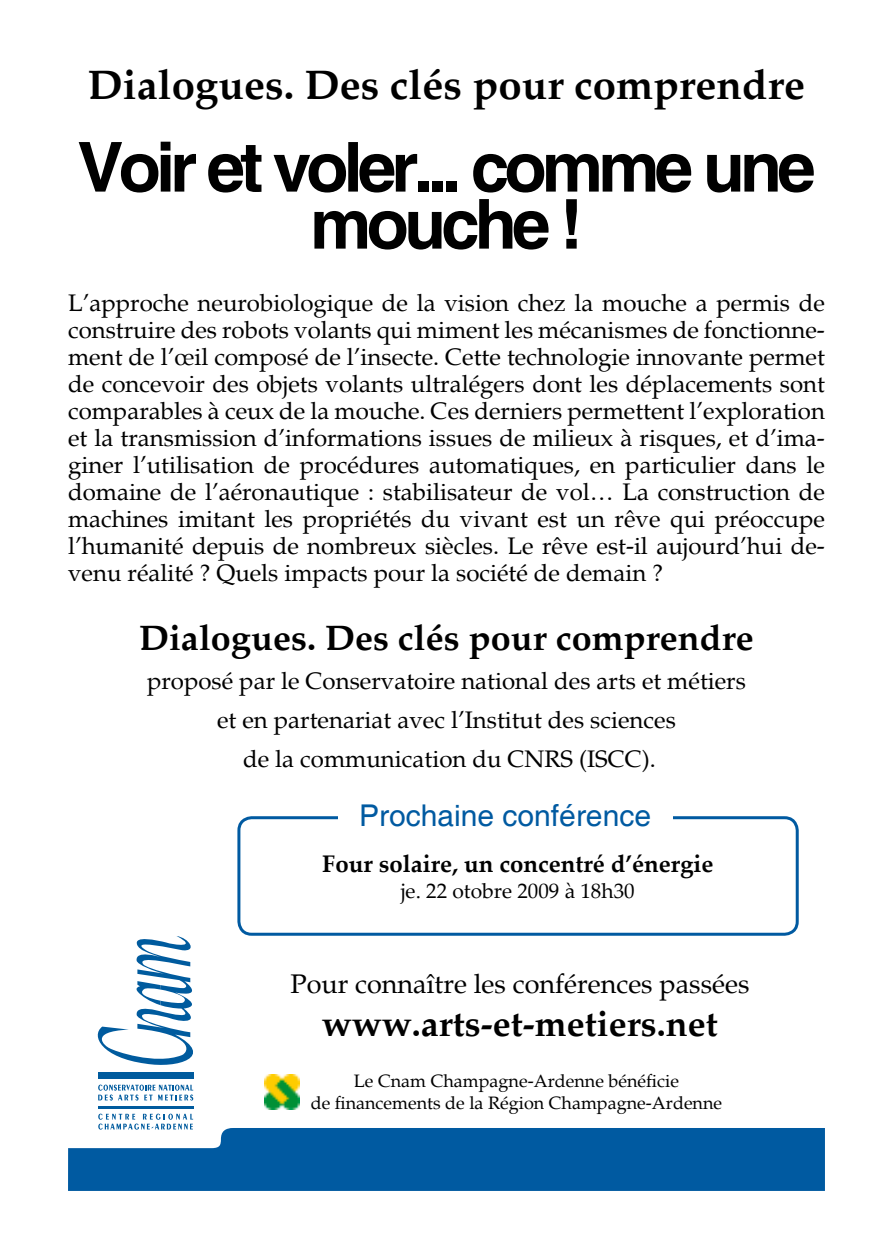
<style>
.page{position:relative;width:893px;height:1259px;background:#fff}
.page>*{position:absolute;margin:0;border:0;box-sizing:border-box;transform-origin:0 0}
.t1{font:700 69px/57px "Helvetica";letter-spacing:-.07em;color:#000;text-align:center}
.t2{font:700 42px "Palatino";color:#000}
.t3{font:700 36px "Palatino";color:#000}
.t4{font:30px "Helvetica";color:#005aa1}
.t5{font:27px "Palatino";color:#000}
.t6{font:24px/27px "Palatino";color:#000;text-align:justify}
.t7{font:700 24px "Palatino Linotype";color:#000}
.t8{font:21px "Palatino Linotype";color:#000}
.t9{font:18px/21.6px "Palatino";color:#000;text-align:center}
</style>
<div class="page">
<svg style="left:68px;top:1128px;width:757px;height:63px;background:#1064a6"></svg>
<img style="left:265px;top:1074px;width:34px;height:35px">
<svg style="left:98px;top:1084px;width:95px;height:16px"></svg>
<svg style="left:98px;top:1113px;width:95px;height:16px"></svg>
<svg style="left:98px;top:936px;width:95px;height:129px"></svg>
<div style="left:98px;top:1072px;width:95px;height:7px;background:#005b9e"></div>
<hr style="left:98px;top:1105px;width:95px;height:3px;background:#005b9e">
<div style="left:237px;top:816px;width:562px;height:119px;border:3px solid #005aa1;border-radius:13px"></div>
<div style="left:338px;top:804px;width:334px;height:23px;background:#fff"></div>
<h2 class="t2" style="left:88px;top:60px;width:719px">Dialogues. Des clés pour comprendre</h2>
<h1 class="t1" style="left:77px;top:142px;width:740px">Voir et voler... comme une mouche !</h1>
<p class="t6" style="left:68px;top:290px;width:758px">L’approche neurobiologique de la vision chez la mouche a permis de construire des robots volants qui miment les mécanismes de fonctionne&shy;ment de l’œil composé de l’insecte. Cette technologie innovante permet de concevoir des objets volants ultralégers dont les déplacements sont comparables à ceux de la mouche. Ces derniers permettent l’exploration et la transmission d’informations issues de milieux à risques, et d’ima&shy;giner l’utilisation de procédures automatiques, en particulier dans le domaine de l’aéronautique : stabilisateur de vol… La construction de machines imitant les propriétés du vivant est un rêve qui préoccupe l’humanité depuis de nombreux siècles. Le rêve est-il aujourd’hui de&shy;venu réalité ? Quels impacts pour la société de demain ?</p>
<h3 class="t3" style="left:139px;top:616px;width:616px">Dialogues. Des clés pour comprendre</h3>
<p class="t6" style="left:147px;top:662px;width:600px;line-height:39px;text-align:center">proposé par le Conservatoire national des arts et métiers et en partenariat avec l’Institut des sciences<br>de la communication du CNRS (ISCC).</p>
<p class="t4" style="left:359px;top:798px;width:293px">Prochaine conférence</p>
<p class="t7" style="left:322px;top:847px;width:393px">Four solaire, un concentré d’énergie</p>
<p class="t8" style="left:401px;top:875px;width:235px">je. 22 otobre 2009 à 18h30</p>
<p class="t5" style="left:290px;top:968px;width:461px">Pour connaître les conférences passées</p>
<h3 class="t3" style="left:322px;top:1003px;width:397px">www.arts-et-metiers.net</h3>
<p class="t9" style="left:311px;top:1070px;width:413px">Le Cnam Champagne-Ardenne bénéficie<br>de financements de la Région Champagne-Ardenne</p>
</div>
